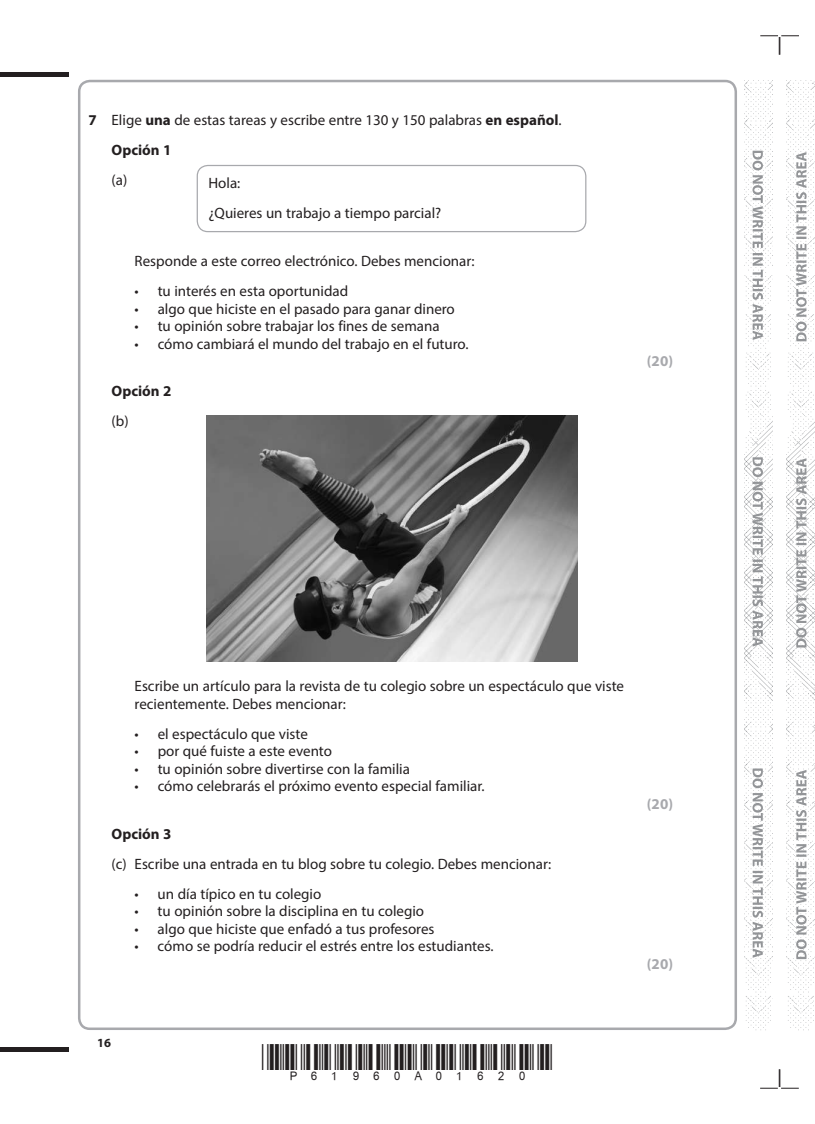
<style>
.page{position:relative;width:815px;height:1124px;background:#fff}
.page>*{position:absolute;margin:0;border:0;box-sizing:border-box;transform-origin:0 0}
.t1{font:15px/30px "Myriad Pro";color:#231f20}
.t2{font:700 15px "Myriad Pro";color:#231f20}
.t3{font:700 15px "Myriad Pro";color:#a8a9ad}
.t4{font:700 12.5px "Myriad Pro";color:#231f20}
.s1{font-weight:700}
</style>
<div class="page">
<img style="left:787px;top:80px;width:28px;height:948px">
<div style="left:0;top:72px;width:69px;height:5px;background:#231f20"></div>
<hr style="left:0;top:1047px;width:69px;height:4px;background:#231f20">
<svg style="left:760px;top:35px;width:39px;height:20px"></svg>
<svg style="left:760px;top:1069px;width:39px;height:19px"></svg>
<img style="left:744px;top:80px;width:28px;height:948px">
<svg style="left:752px;top:151px;width:11px;height:806px"></svg>
<svg style="left:796px;top:152px;width:11px;height:806px"></svg>
<div style="left:197px;top:165px;width:389px;height:67px;border:1px solid #a8a9ad;border-radius:11px"></div>
<img style="left:206px;top:416px;width:371px;height:245px">
<p class="t1" style="left:112px;top:104px;width:452px;text-indent:-23px"><span class="s1">7</span> Elige <span class="s1">una</span> de estas tareas y escribe entre 130 y 150 palabras <span class="s1">en español</span>.<br><span class="s1">Opción 1</span></p>
<p class="t1" style="left:112px;top:164px;width:17px">(a)</p>
<p class="t1" style="left:209px;top:168px;width:234px">Hola:<br>¿Quieres un trabajo a tiempo parcial?</p>
<p class="t1" style="left:135px;top:246px;width:341px">Responde a este correo electrónico. Debes mencionar:</p>
<p class="t1" style="left:135px;top:276px;width:215px">• tu interés en esta oportunidad</p>
<p class="t1" style="left:135px;top:293px;width:322px">• algo que hiciste en el pasado para ganar dinero</p>
<p class="t1" style="left:135px;top:311px;width:307px">• tu opinión sobre trabajar los fines de semana</p>
<p class="t1" style="left:135px;top:328px;width:335px">• cómo cambiará el mundo del trabajo en el futuro.</p>
<p class="t2" style="left:112px;top:381px;width:61px">Opción 2</p>
<p class="t1" style="left:112px;top:406px;width:19px">(b)</p>
<p class="t3" style="left:647px;top:351px;width:28px">(20)</p>
<p class="t1" style="left:135px;top:677px;width:491px;line-height:17.5px">Escribe un artículo para la revista de tu colegio sobre un espectáculo que viste recientemente. Debes mencionar:</p>
<p class="t1" style="left:135px;top:718px;width:175px">• el espectáculo que viste</p>
<p class="t1" style="left:135px;top:736px;width:199px">• por qué fuiste a este evento</p>
<p class="t1" style="left:135px;top:753px;width:277px">• tu opinión sobre divertirse con la familia</p>
<p class="t1" style="left:135px;top:771px;width:352px">• cómo celebrarás el próximo evento especial familiar.</p>
<p class="t2" style="left:112px;top:824px;width:61px">Opción 3</p>
<p class="t1" style="left:112px;top:848px;width:441px">(c) Escribe una entrada en tu blog sobre tu colegio. Debes mencionar:</p>
<p class="t1" style="left:135px;top:878px;width:188px">• un día típico en tu colegio</p>
<p class="t1" style="left:135px;top:896px;width:291px">• tu opinión sobre la disciplina en tu colegio</p>
<p class="t1" style="left:135px;top:913px;width:301px">• algo que hiciste que enfadó a tus profesores</p>
<p class="t1" style="left:135px;top:931px;width:360px">• cómo se podría reducir el estrés entre los estudiantes.</p>
<p class="t3" style="left:647px;top:794px;width:28px">(20)</p>
<p class="t3" style="left:647px;top:953px;width:28px">(20)</p>
<p class="t4" style="left:97px;top:1033px;width:15px">16</p>
</div>
